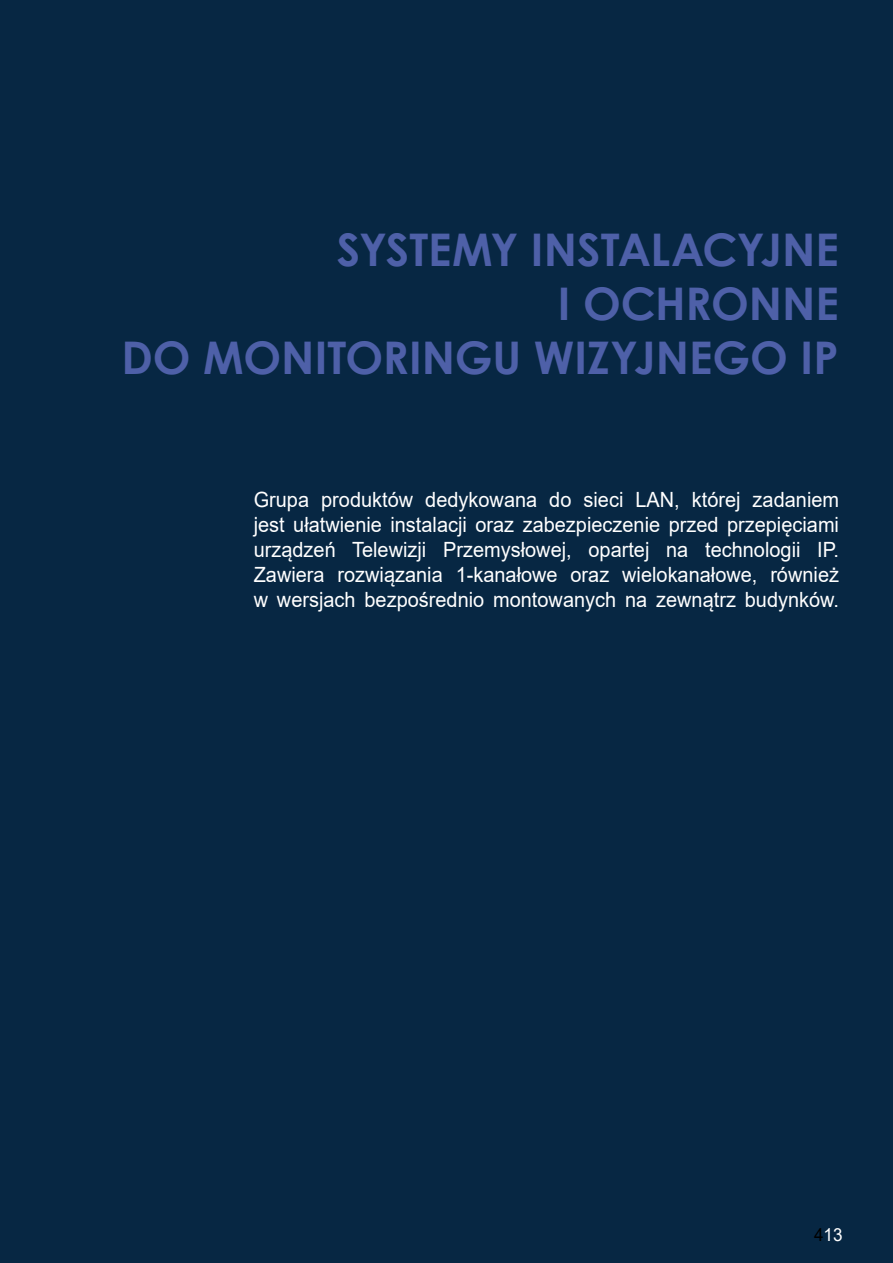
<style>
.page{position:relative;width:893px;height:1263px;background:#072743}
.page>*{position:absolute;margin:0;border:0;box-sizing:border-box;transform-origin:0 0}
.t1{font:700 45px/54px "Century Gothic";color:#4e60a8;text-align:right}
.t2{font:21px/25.2px "Arial";color:#fff;text-align:justify;scale:.95 1}
.t3{font:18px "Arial";color:#fff;scale:.95 1}
.s1{color:#000}
</style>
<div class="page">
<h1 class="t1" style="left:122px;top:220px;width:719px">SYSTEMY INSTALACYJNE<br>I OCHRONNE<br>DO MONITORINGU WIZYJNEGO IP</h1>
<p class="t2" style="left:254px;top:486px;width:618px">Grupa produktów dedykowana do sieci LAN, której zadaniem jest ułatwienie instalacji oraz zabezpieczenie przed przepięciami urządzeń Telewizji Przemysłowej, opartej na technologii IP.<br>Zawiera rozwiązania 1-kanałowe oraz wielokanałowe, również w wersjach bezpośrednio montowanych na zewnątrz budynków.</p>
<p class="t3" style="left:814px;top:1222px;width:32px"><span class="s1">4</span>13</p>
</div>
